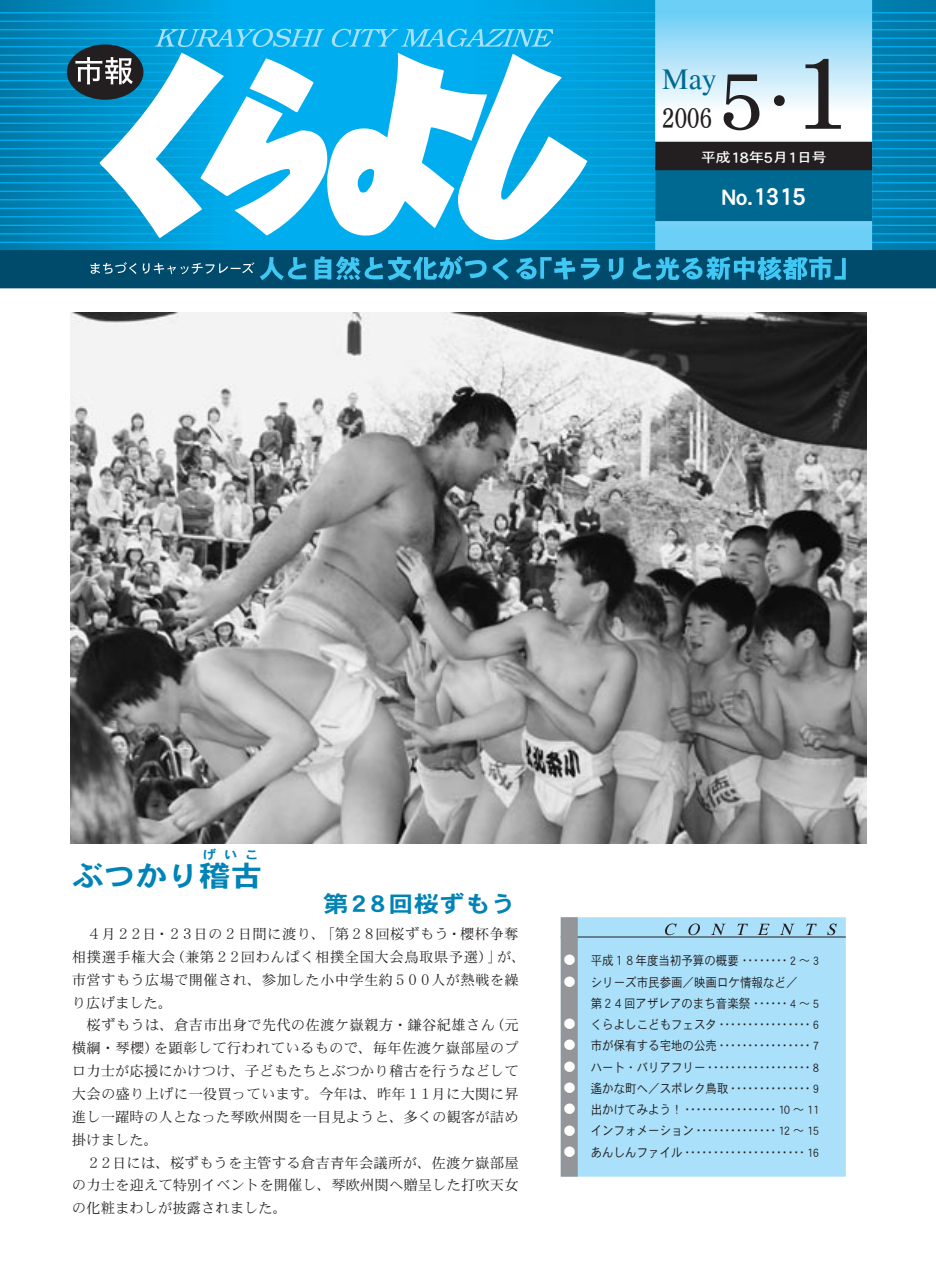
<style>
.page{position:relative;width:936px;height:1280px;background:#fff}
.page>*{position:absolute;margin:0;border:0;box-sizing:border-box;transform-origin:0 0}
.t1{font:106.35px "DFHS Mincho Std W5";color:#231f20}
.t2{font:29.7px "DFHS Mincho Std W5";color:#231f20;scale:.8 1}
.t3{font:29.7px "Times";color:#006991}
.t4{font:28.65px "DFHS Gothic Std W7";letter-spacing:-.005em;color:#0083b6;scale:1.11 1}
.t5{font:25.5px "DFHS Gothic Std W7";color:#fff}
.t6{font:22.95px "DFHS Gothic Std W7";color:#0083b6;scale:1.11 1}
.t7{font:16.2px "DFHS Gothic Std W5";color:#fff;scale:1.11 1}
.t8{font:14.4px/22.8px "DFHS Mincho Std W3";letter-spacing:.015em;color:#231f20}
.t9{font:14.4px "DFHS Mincho Std W3";letter-spacing:.035em;color:#231f20}
.t10{font:13.35px "DFHS Gothic Std W5";color:#fff;scale:1.11 1}
.t11{font:12.75px/21.3px "DFHS Gothic Std W3";color:#231f20;scale:.9 1}
.t12{font:12.45px "DFHS Gothic Std W7";color:#0083b6;scale:1.11 1}
.t13{font:11.7px "DFHS Gothic Std W3";color:#fff}
.s1{font-size:53.1px}
.s2{font-size:85.05px}
.s3{font-size:16.2px}
.s4{font-size:23.4px}
</style>
<div class="page">
<svg style="left:0;top:0;width:935px;height:250px;background:#009dd8"></svg>
<svg style="left:0;top:11px;width:935px;height:3px;background:#00a4e1"></svg>
<svg style="left:0;top:20px;width:935px;height:2px"></svg>
<svg style="left:655px;top:0;width:217px;height:250px;background:#70d0f6"></svg>
<div style="left:0;top:250px;width:935px;height:38px;background:#004b6c"></div>
<svg style="left:90px;top:256px;width:756px;height:25px"></svg>
<svg style="left:0;top:28px;width:935px;height:216px"></svg>
<div style="left:560px;top:917px;width:285px;height:260px;background:#aae0f9"></div>
<svg style="left:577px;top:923px;width:269px;height:14px"></svg>
<div style="left:560px;top:917px;width:17px;height:260px;background:#939598"></div>
<img style="left:71px;top:313px;width:795px;height:530px">
<h2 class="t3" style="left:662px;top:63px;width:56px">May</h2>
<h1 class="t1" style="left:717px;top:35px;width:138px">1<span class="s1">・</span><span class="s2">5</span></h1>
<h2 class="t2" style="left:661px;top:102px;width:65px">2006</h2>
<p class="t10" style="left:701px;top:150px;width:28px">平成</p>
<p class="t10" style="left:749px;top:150px;width:37px">年 月<span class="s3">5</span></p>
<p class="t10" style="left:797px;top:150px;width:28px">日号</p>
<p class="t7" style="left:730px;top:148px;width:18px">18</p>
<p class="t7" style="left:787px;top:148px;width:10px">1</p>
<h3 class="t5" style="left:721px;top:182px;width:86px"><span class="s4">No.</span>1315</h3>
<p class="t12" style="left:203px;top:848px;width:14px">げ</p>
<p class="t12" style="left:224px;top:848px;width:14px">い</p>
<p class="t12" style="left:245px;top:848px;width:14px">こ</p>
<h3 class="t4" style="left:72px;top:860px;width:173px">ぶつかり稽古</h3>
<h3 class="t6" style="left:323px;top:891px;width:175px">第２８回桜ずもう</h3>
<p class="t8" style="left:497px;top:922px;width:30px;text-indent:-425px">　４月２２日・２３日の２日間に渡り、「第２８回桜ずもう・櫻杯争奪が、</p>
<p class="t9" style="left:72px;top:949px;width:105px">相撲選手権大会</p>
<p class="t8" style="left:72px;top:968px;width:448px">市営すもう広場で開催され、参加した小中学生約５００人が熱戦を繰</p>
<p class="t8" style="left:72px;top:991px;width:102px">り広げました。</p>
<p class="t8" style="left:489px;top:1014px;width:30px">（元</p>
<p class="t9" style="left:170px;top:949px;width:333px">（兼第２２回わんぱく相撲全国大会鳥取県予選）」</p>
<p class="t8" style="left:154px;top:1014px;width:366px;text-indent:-82px">　桜ずもうは、倉吉市出身で先代の佐渡ケ嶽親方・鎌谷紀雄さん<br>を顕彰して行われているもので、毎年佐渡ケ嶽部屋のプ</p>
<p class="t8" style="left:72px;top:1036px;width:448px">横綱・琴櫻）<br>ロ力士が応援にかけつけ、子どもたちとぶつかり稽古を行うなどして大会の盛り上げに一役買っています。今年は、昨年１１月に大関に昇進し一躍時の人となった琴欧州関を一目見ようと、多くの観客が詰め掛けました。</p>
<p class="t8" style="left:72px;top:1151px;width:448px;text-align:justify;text-indent:15px">２２日には、桜ずもうを主管する倉吉青年会議所が、佐渡ケ嶽部屋の力士を迎えて特別イベントを開催し、琴欧州関へ贈呈した打吹天女の化粧まわしが披露されました。</p>
<p class="t13" style="left:563px;top:954px;width:13px">●</p>
<p class="t11" style="left:590px;top:950px;width:255px">平成１８年度当初予算の概要 ・・・・・・・・ 2 ~ 3</p>
<p class="t13" style="left:563px;top:975px;width:13px">●</p>
<p class="t11" style="left:590px;top:971px;width:231px">シリーズ市民参画／映画ロケ情報など／</p>
<p class="t13" style="left:563px;top:1018px;width:13px">●</p>
<p class="t11" style="left:590px;top:992px;width:255px">第２４回アザレアのまち音楽祭 ・・・・・・ 4 ~ 5くらよしこどもフェスタ ・・・・・・・・・・・・・・・・ 6</p>
<p class="t13" style="left:563px;top:1039px;width:13px">●</p>
<p class="t11" style="left:590px;top:1035px;width:255px">市が保有する宅地の公売 ・・・・・・・・・・・・・・・・ 7</p>
<p class="t13" style="left:563px;top:1060px;width:13px">●</p>
<p class="t11" style="left:590px;top:1056px;width:255px">ハート・バリアフリー ・・・・・・・・・・・・・・・・・・ 8</p>
<p class="t13" style="left:563px;top:1081px;width:13px">●</p>
<p class="t11" style="left:590px;top:1077px;width:255px">遙かな町へ／スポレク鳥取 ・・・・・・・・・・・・・・ 9</p>
<p class="t13" style="left:563px;top:1103px;width:13px">●</p>
<p class="t11" style="left:590px;top:1099px;width:255px">出かけてみよう ! ・・・・・・・・・・・・・・・・ 1 0 ~ 1 1</p>
<p class="t13" style="left:563px;top:1124px;width:13px">●</p>
<p class="t11" style="left:590px;top:1120px;width:255px">インフォメーション ・・・・・・・・・・・・・・ 1 2 ~ 1 5</p>
<p class="t13" style="left:563px;top:1145px;width:13px">●</p>
<p class="t11" style="left:590px;top:1141px;width:255px">あんしんファイル ・・・・・・・・・・・・・・・・・・・・・ 1 6</p>
</div>
